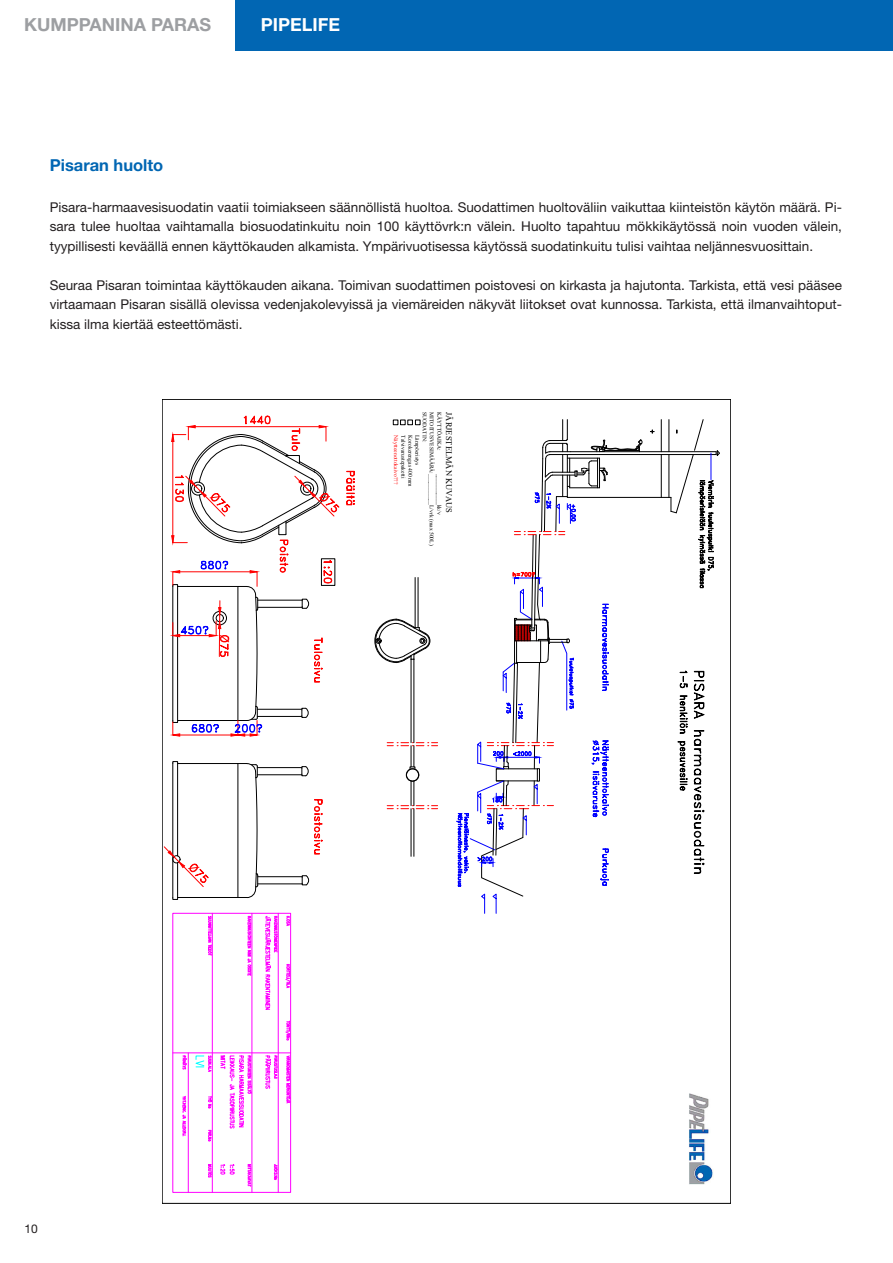
<style>
.page{position:relative;width:893px;height:1263px;background:#fff}
.page>*{position:absolute;margin:0;border:0;box-sizing:border-box;transform-origin:0 0}
.t1{font:700 18px "Helvetica Neue LT Std";color:#9d9fa2}
.t2{font:700 18px "Helvetica Neue LT Std";color:#fff}
.Väliotsikko{font:700 16.5px "Helvetica Neue LT Std";color:#0166b3}
.Leipäteksti{font:13.5px/19.5px "Helvetica Neue LT Std";color:#231f20;text-align:justify}
.t3{font:12px "Helvetica Neue LT Std";color:#231f20}
.t4{font:8.4px "Times New Roman";color:#000}
.t5{font:5.55px "Times New Roman";color:#000}
.t6{font:5.55px "Times New Roman";color:#f00}
</style>
<div class="page">
<div style="left:235px;top:0;width:655px;height:51px;background:#0166b3"></div>
<hr style="left:889px;top:0;width:4px;height:51px;background:#0166b3">
<hr style="left:567px;top:497px;width:104px;height:1px;background:#000">
<hr style="left:571px;top:451px;width:145px;height:1px;background:#000">
<hr style="left:571px;top:454px;width:145px;height:1px;background:#000">
<svg style="left:678px;top:671px;width:27px;height:203px"></svg>
<hr style="left:661px;top:454px;width:1px;height:43px;background:#000">
<hr style="left:661px;top:420px;width:1px;height:32px;background:#000">
<hr style="left:669px;top:454px;width:1px;height:43px;background:#000">
<hr style="left:669px;top:420px;width:1px;height:32px;background:#000">
<div style="left:406px;top:769px;width:13px;height:12px;border:1px solid #000;border-radius:50%"></div>
<div style="left:406px;top:768px;width:13px;height:13px;border:1px solid #000;border-radius:50%"></div>
<div style="left:173px;top:913px;width:118px;height:279px;border:1px solid #f0f"></div>
<hr style="left:212px;top:913px;width:1px;height:279px;background:#f0f">
<hr style="left:252px;top:913px;width:1px;height:279px;background:#f0f">
<hr style="left:278px;top:913px;width:1px;height:279px;background:#f0f">
<hr style="left:173px;top:1052px;width:118px;height:1px;background:#f0f">
<svg style="left:285px;top:1021px;width:6px;height:19px"></svg>
<svg style="left:247px;top:916px;width:6px;height:60px"></svg>
<svg style="left:286px;top:1055px;width:6px;height:48px"></svg>
<svg style="left:273px;top:1164px;width:6px;height:16px"></svg>
<svg style="left:247px;top:1164px;width:6px;height:22px"></svg>
<svg style="left:208px;top:1096px;width:5px;height:12px"></svg>
<svg style="left:208px;top:1164px;width:5px;height:14px"></svg>
<svg style="left:208px;top:1130px;width:5px;height:11px"></svg>
<svg style="left:182px;top:1055px;width:5px;height:15px"></svg>
<svg style="left:182px;top:1095px;width:5px;height:41px"></svg>
<svg style="left:208px;top:916px;width:5px;height:39px"></svg>
<hr style="left:188px;top:1053px;width:1px;height:139px;background:#f0f">
<svg style="left:265px;top:916px;width:26px;height:94px"></svg>
<svg style="left:265px;top:1055px;width:14px;height:34px"></svg>
<svg style="left:220px;top:1055px;width:33px;height:74px"></svg>
<svg style="left:220px;top:1164px;width:15px;height:10px"></svg>
<svg style="left:195px;top:1055px;width:18px;height:17px"></svg>
<svg style="left:670px;top:419px;width:50px;height:170px"></svg>
<img style="left:689px;top:1093px;width:24px;height:91px">
<svg style="left:374px;top:619px;width:56px;height:44px"></svg>
<svg style="left:164px;top:761px;width:94px;height:139px"></svg>
<svg style="left:393px;top:420px;width:27px;height:5px"></svg>
<hr style="left:414px;top:659px;width:1px;height:84px;background:#000">
<hr style="left:414px;top:809px;width:1px;height:47px;background:#000">
<hr style="left:411px;top:659px;width:1px;height:84px;background:#000">
<svg style="left:387px;top:742px;width:51px;height:27px"></svg>
<svg style="left:387px;top:781px;width:51px;height:28px"></svg>
<hr style="left:411px;top:809px;width:1px;height:47px;background:#000">
<hr style="left:418px;top:577px;width:1px;height:51px;background:#000">
<hr style="left:415px;top:577px;width:1px;height:51px;background:#000">
<hr style="left:257px;top:767px;width:45px;height:1px;background:#000">
<hr style="left:257px;top:774px;width:45px;height:1px;background:#000">
<svg style="left:301px;top:766px;width:8px;height:10px"></svg>
<hr style="left:258px;top:876px;width:44px;height:1px;background:#000">
<hr style="left:258px;top:884px;width:44px;height:1px;background:#000">
<svg style="left:302px;top:875px;width:7px;height:10px"></svg>
<svg style="left:346px;top:471px;width:9px;height:35px"></svg>
<svg style="left:314px;top:799px;width:9px;height:55px"></svg>
<svg style="left:171px;top:415px;width:169px;height:322px"></svg>
<div style="left:321px;top:558px;width:14px;height:28px;border:1px solid #000"></div>
<svg style="left:456px;top:420px;width:186px;height:494px"></svg>
<h1 class="t1" style="left:24px;top:13px;width:189px">KUMPPANINA PARAS</h1>
<h1 class="t2" style="left:261px;top:13px;width:81px">PIPELIFE</h1>
<p class="Väliotsikko" style="left:50px;top:155px;width:115px">Pisaran huolto</p>
<p class="Leipäteksti" style="left:50px;top:197px;width:794px">Pisara-harmaavesisuodatin vaatii toimiakseen säännöllistä huoltoa. Suodattimen huoltoväliin vaikuttaa kiinteistön käytön määrä. Pi&shy;sara tulee huoltaa vaihtamalla biosuodatinkuitu noin 100 käyttövrk:n välein. Huolto tapahtuu mökkikäytössä noin vuoden välein, tyypillisesti keväällä ennen käyttökauden alkamista. Ympärivuotisessa käytössä suodatinkuitu tulisi vaihtaa neljännesvuosittain.</p>
<p class="Leipäteksti" style="left:50px;top:275px;width:794px">Seuraa Pisaran toimintaa käyttökauden aikana. Toimivan suodattimen poistovesi on kirkasta ja hajutonta. Tarkista, että vesi pääsee virtaamaan Pisaran sisällä olevissa vedenjakolevyissä ja viemäreiden näkyvät liitokset ovat kunnossa. Tarkista, että ilmanvaihtoput&shy;kissa ilma kiertää esteettömästi.</p>
<p class="t3" style="left:25px;top:1222px;width:15px">10</p>
<p class="t5" style="left:428px;top:412px;width:32px;rotate:90deg">SUODATIN:</p>
<p class="t5" style="left:435px;top:412px;width:135px;rotate:90deg">MITOITUSVESIMÄÄRÄ:___________L/vrk (max 500L)</p>
<p class="t5" style="left:443px;top:412px;width:40px;rotate:90deg">KÄYTTÖAIKA:</p>
<p class="t4" style="left:455px;top:412px;width:102px;rotate:90deg">JÄRJESTELMÄN KUVAUS</p>
<p class="t5" style="left:421px;top:435px;width:32px;rotate:90deg">Lämpöeristys</p>
<p class="t6" style="left:400px;top:435px;width:51px;rotate:90deg">Näytteenottokaivo???</p>
<p class="t5" style="left:407px;top:435px;width:45px;rotate:90deg">Talvivarustepaketti</p>
<p class="t5" style="left:414px;top:435px;width:53px;rotate:90deg">Korokerengas 400 mm</p>
<p class="t5" style="left:443px;top:474px;width:42px;rotate:90deg">___________kk/v</p>
</div>
